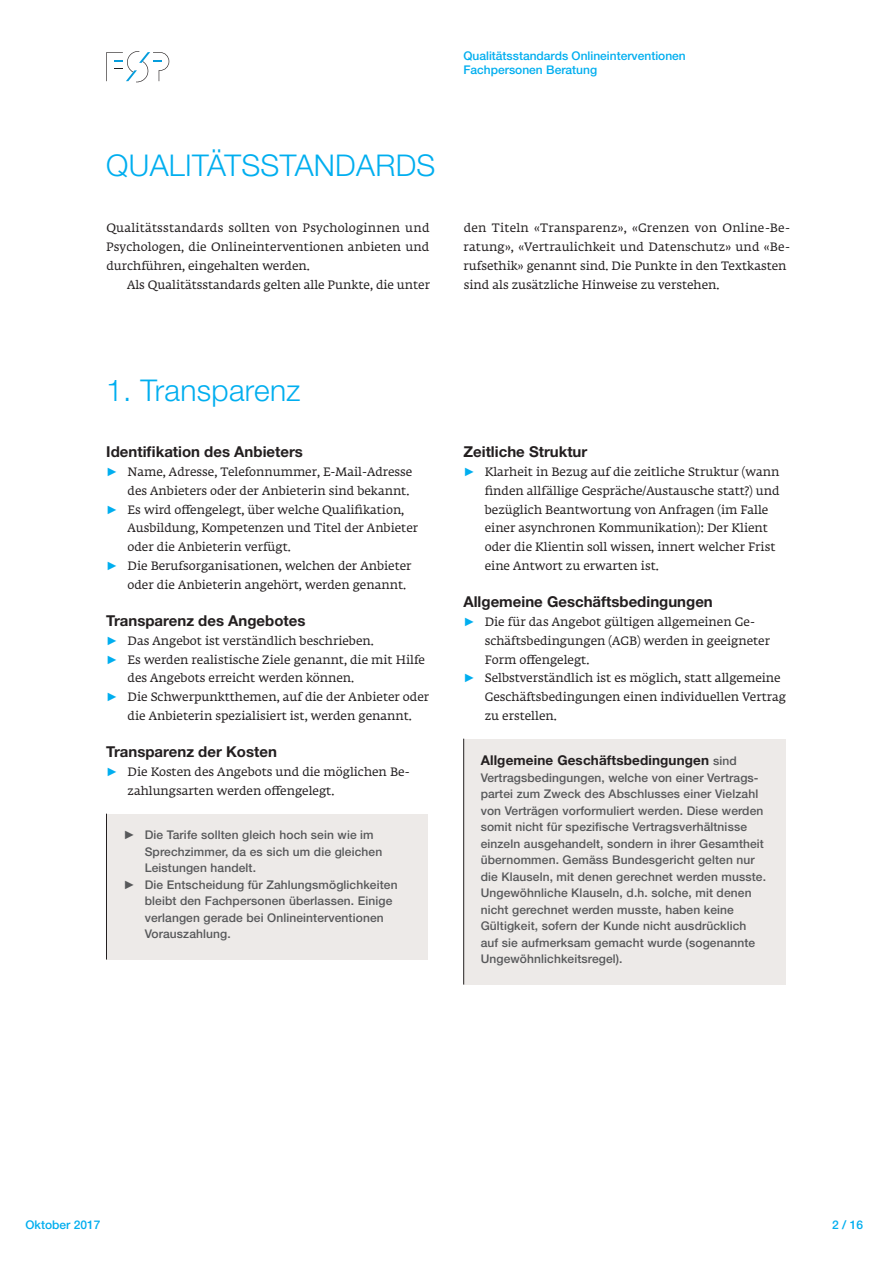
<style>
.page{position:relative;width:893px;height:1263px;background:#fff}
.page>*{position:absolute;margin:0;border:0;box-sizing:border-box;transform-origin:0 0}
.t1{font:300 30px "Helvetica Neue LT Std";letter-spacing:.01em;color:#00aeef}
.t2{font:700 15px "Helvetica Neue LT Std";color:#231f20}
.t3{font:700 13.5px "Helvetica Neue LT Std";letter-spacing:.01em;color:#231f20}
.t4{font:12px/18.8px "Fedra Serif A Std";color:#231f20}
.t5{font:500 12px/16.5px "Helvetica Neue LT Std";letter-spacing:.01em;color:#57585a}
.t6{font:500 12px/14.4px "Helvetica Neue LT Std";color:#00aeef}
.s1{font-family:"Arial";color:#00aeef}
.s2{font-family:"Arial";font-weight:400}
.s3{font-weight:500;font-size:12px;color:#57585a}
</style>
<div class="page">
<svg style="left:106px;top:51px;width:63px;height:31px"></svg>
<div style="left:106px;top:814px;width:322px;height:145px;background:#edeae8"></div>
<hr style="left:106px;top:814px;width:1px;height:145px;background:#231f20">
<div style="left:464px;top:739px;width:321px;height:245px;background:#edeae8"></div>
<hr style="left:463px;top:739px;width:1px;height:245px;background:#231f20">
<h1 class="t1" style="left:106px;top:147px;width:331px">QUALITÄTSSTANDARDS</h1>
<p class="t4" style="left:106px;top:220px;width:325px;text-align:justify">Qualitätsstandards sollten von Psychologinnen und Psychologen, die Onlineinterventionen anbieten und durchführen, eingehalten werden.</p>
<p class="t4" style="left:127px;top:276px;width:304px">Als Qualitätsstandards gelten alle Punkte, die unter</p>
<p class="t6" style="left:463px;top:48px;width:224px">Qualitätsstandards Onlineinterventionen<br>Fachpersonen Beratung</p>
<p class="t4" style="left:463px;top:220px;width:328px">den Titeln «Transparenz», «Grenzen von Online-Be&shy;ratung», «Vertraulichkeit und Datenschutz» und «Be&shy;rufsethik» genannt sind. Die Punkte in den Textkasten sind als zusätzliche Hinweise zu verstehen.</p>
<h1 class="t1" style="left:106px;top:372px;width:196px">1. Transparenz</h1>
<p class="t2" style="left:106px;top:443px;width:198px">Identifikation des Anbieters</p>
<p class="t4" style="left:106px;top:463px;width:308px"><span class="s1">►</span> Name, Adresse, Telefonnummer, E-Mail-Adresse</p>
<p class="t4" style="left:128px;top:482px;width:283px">des Anbieters oder der Anbieterin sind bekannt.</p>
<p class="t4" style="left:106px;top:501px;width:300px"><span class="s1">►</span> Es wird offengelegt, über welche Qualifikation,</p>
<p class="t4" style="left:128px;top:520px;width:292px">Ausbildung, Kompetenzen und Titel der Anbieter</p>
<p class="t4" style="left:128px;top:538px;width:165px">oder die Anbieterin verfügt.</p>
<p class="t4" style="left:106px;top:557px;width:307px"><span class="s1">►</span> Die Berufsorganisationen, welchen der Anbieter</p>
<p class="t4" style="left:128px;top:576px;width:280px">oder die Anbieterin angehört, werden genannt.</p>
<p class="t2" style="left:106px;top:611px;width:201px">Transparenz des Angebotes</p>
<p class="t4" style="left:106px;top:632px;width:269px"><span class="s1">►</span> Das Angebot ist verständlich beschrieben.</p>
<p class="t4" style="left:106px;top:651px;width:320px"><span class="s1">►</span> Es werden realistische Ziele genannt, die mit Hilfe</p>
<p class="t4" style="left:128px;top:670px;width:228px">des Angebots erreicht werden können.</p>
<p class="t4" style="left:106px;top:688px;width:324px"><span class="s1">►</span> Die Schwerpunktthemen, auf die der Anbieter oder</p>
<p class="t4" style="left:128px;top:707px;width:286px">die Anbieterin spezialisiert ist, werden genannt.</p>
<p class="t2" style="left:106px;top:743px;width:172px">Transparenz der Kosten</p>
<p class="t4" style="left:128px;top:763px;width:284px;text-indent:-21px"><span class="s1">►</span> Die Kosten des Angebots und die möglichen Be&shy;zahlungsarten werden offengelegt.</p>
<p class="t5" style="left:123px;top:827px;width:252px"><span class="s2">►</span> Die Tarife sollten gleich hoch sein wie im</p>
<p class="t5" style="left:145px;top:843px;width:239px">Sprechzimmer, da es sich um die gleichen</p>
<p class="t5" style="left:145px;top:860px;width:113px">Leistungen handelt.</p>
<p class="t5" style="left:123px;top:876px;width:276px"><span class="s2">►</span> Die Entscheidung für Zahlungsmöglichkeiten</p>
<p class="t5" style="left:145px;top:893px;width:249px">bleibt den Fachpersonen überlassen. Einige</p>
<p class="t5" style="left:145px;top:909px;width:240px">verlangen gerade bei Onlineinterventionen</p>
<p class="t5" style="left:145px;top:926px;width:88px">Vorauszahlung.</p>
<p class="t2" style="left:463px;top:443px;width:125px">Zeitliche Struktur</p>
<p class="t4" style="left:485px;top:463px;width:296px;text-indent:-21px"><span class="s1">►</span> Klarheit in Bezug auf die zeitliche Struktur (wann finden allfällige Gespräche/Austausche statt?) und bezüglich Beantwortung von Anfragen (im Falle einer asynchronen Kommunikation): Der Klient oder die Klientin soll wissen, innert welcher Frist eine Antwort zu erwarten ist.</p>
<p class="t2" style="left:463px;top:593px;width:251px">Allgemeine Geschäftsbedingungen</p>
<p class="t4" style="left:463px;top:613px;width:293px"><span class="s1">►</span> Die für das Angebot gültigen allgemeinen Ge-</p>
<p class="t4" style="left:485px;top:632px;width:287px">schäftsbedingungen (AGB) werden in geeigneter</p>
<p class="t4" style="left:485px;top:651px;width:106px">Form offengelegt.</p>
<p class="t4" style="left:463px;top:670px;width:319px"><span class="s1">►</span> Selbstverständlich ist es möglich, statt allgemeine</p>
<p class="t4" style="left:485px;top:688px;width:303px">Geschäftsbedingungen einen individuellen Vertrag</p>
<p class="t4" style="left:485px;top:707px;width:74px">zu erstellen.</p>
<p class="t3" style="left:481px;top:752px;width:258px">Allgemeine Geschäftsbedingungen <span class="s3">sind</span></p>
<p class="t5" style="left:481px;top:769px;width:287px">Vertragsbedingungen, welche von einer Vertrags&shy;partei zum Zweck des Abschlusses einer Vielzahl von Verträgen vorformuliert werden. Diese werden somit nicht für spezifische Vertragsverhältnisse einzeln ausgehandelt, sondern in ihrer Gesamtheit übernommen. Gemäss Bundesgericht gelten nur die Klauseln, mit denen gerechnet werden musste.<br>Ungewöhnliche Klauseln, d.h. solche, mit denen nicht gerechnet werden musste, haben keine Gültigkeit, sofern der Kunde nicht ausdrücklich auf sie aufmerksam gemacht wurde (sogenannte Ungewöhnlichkeitsregel).</p>
<p class="t6" style="left:26px;top:1217px;width:76px">Oktober 2017</p>
<p class="t6" style="left:832px;top:1217px;width:32px">2 / 16</p>
</div>
